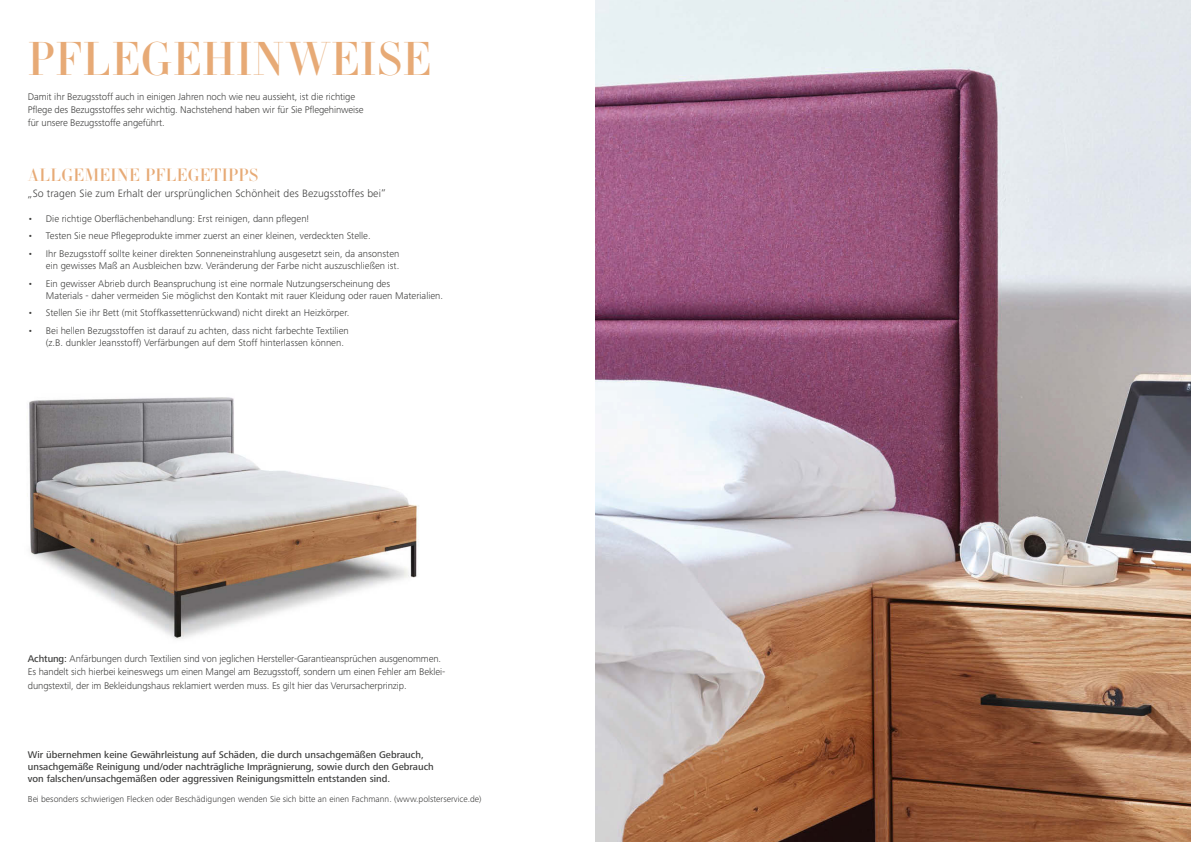
<style>
.page{position:relative;width:1191px;height:842px;background:#fff}
.page>*{position:absolute;margin:0;border:0;box-sizing:border-box;transform-origin:0 0}
.t1{font:45px "Essonnes Headline";letter-spacing:.01em;color:#e7aa76}
.t2{font:17px "Essonnes Headline";letter-spacing:.01em;color:#e7aa76}
.t3{font:300 11px "Frutiger Next";letter-spacing:.01em;color:#3c3c3b}
.t4{font:300 10px/13.2px "Frutiger Next";color:#3c3c3b}
.t5{font:500 10px/12px "Frutiger Next";color:#3c3c3b}
.t6{font:300 9px "Frutiger Next";color:#3c3c3b}
.s1{font-weight:500}
</style>
<div class="page">
<img style="left:29px;top:397px;width:390px;height:242px">
<img style="left:595px;top:0;width:596px;height:842px">
<h1 class="t1" style="left:28px;top:27px;width:405px">PFLEGEHINWEISE</h1>
<p class="t4" style="left:28px;top:90px;width:337px">Damit ihr Bezugsstoff auch in einigen Jahren noch wie neu aussieht, ist die richtige<br>Pflege des Bezugsstoffes sehr wichtig. Nachstehend haben wir für Sie Pflegehinweise für unsere Bezugsstoffe angeführt.</p>
<h2 class="t2" style="left:28px;top:163px;width:232px">ALLGEMEINE PFLEGETIPPS</h2>
<p class="t3" style="left:28px;top:187px;width:359px">„So tragen Sie zum Erhalt der ursprünglichen Schönheit des Bezugsstoffes bei“</p>
<p class="t4" style="left:28px;top:212px;width:283px">• Die richtige Oberflächenbehandlung: Erst reinigen, dann pflegen!</p>
<p class="t4" style="left:28px;top:229px;width:344px">• Testen Sie neue Pflegeprodukte immer zuerst an einer kleinen, verdeckten Stelle.</p>
<p class="t4" style="left:28px;top:248px;width:373px;line-height:12px;text-align:right">• Ihr Bezugsstoff sollte keiner direkten Sonneneinstrahlung ausgesetzt sein, da ansonsten ein gewisses Maß an Ausbleichen bzw. Veränderung der Farbe nicht auszuschließen ist.</p>
<p class="t4" style="left:46px;top:277px;width:399px;line-height:12px;text-indent:-18px">• Ein gewisser Abrieb durch Beanspruchung ist eine normale Nutzungserscheinung des<br>Materials - daher vermeiden Sie möglichst den Kontakt mit rauer Kleidung oder rauen Materialien.</p>
<p class="t4" style="left:28px;top:306px;width:323px">• Stellen Sie ihr Bett (mit Stoffkassettenrückwand) nicht direkt an Heizkörper.</p>
<p class="t4" style="left:46px;top:325px;width:304px;line-height:12px;text-indent:-18px">• Bei hellen Bezugsstoffen ist darauf zu achten, dass nicht farbechte Textilien (z.B. dunkler Jeansstoff) Verfärbungen auf dem Stoff hinterlassen können.</p>
<p class="t4" style="left:28px;top:652px;width:419px"><span class="s1">Achtung:</span> Anfärbungen durch Textilien sind von jeglichen Hersteller-Garantieansprüchen ausgenommen.<br>Es handelt sich hierbei keineswegs um einen Mangel am Bezugsstoff, sondern um einen Fehler am Beklei&shy;dungstextil, der im Bekleidungshaus reklamiert werden muss. Es gilt hier das Verursacherprinzip.</p>
<p class="t5" style="left:28px;top:748px;width:407px">Wir übernehmen keine Gewährleistung auf Schäden, die durch unsachgemäßen Gebrauch, unsachgemäße Reinigung und/oder nachträgliche Imprägnierung, sowie durch den Gebrauch von falschen/unsachgemäßen oder aggressiven Reinigungsmitteln entstanden sind.</p>
<p class="t6" style="left:28px;top:793px;width:455px">Bei besonders schwierigen Flecken oder Beschädigungen wenden Sie sich bitte an einen Fachmann. (www.polsterservice.de)</p>
</div>
